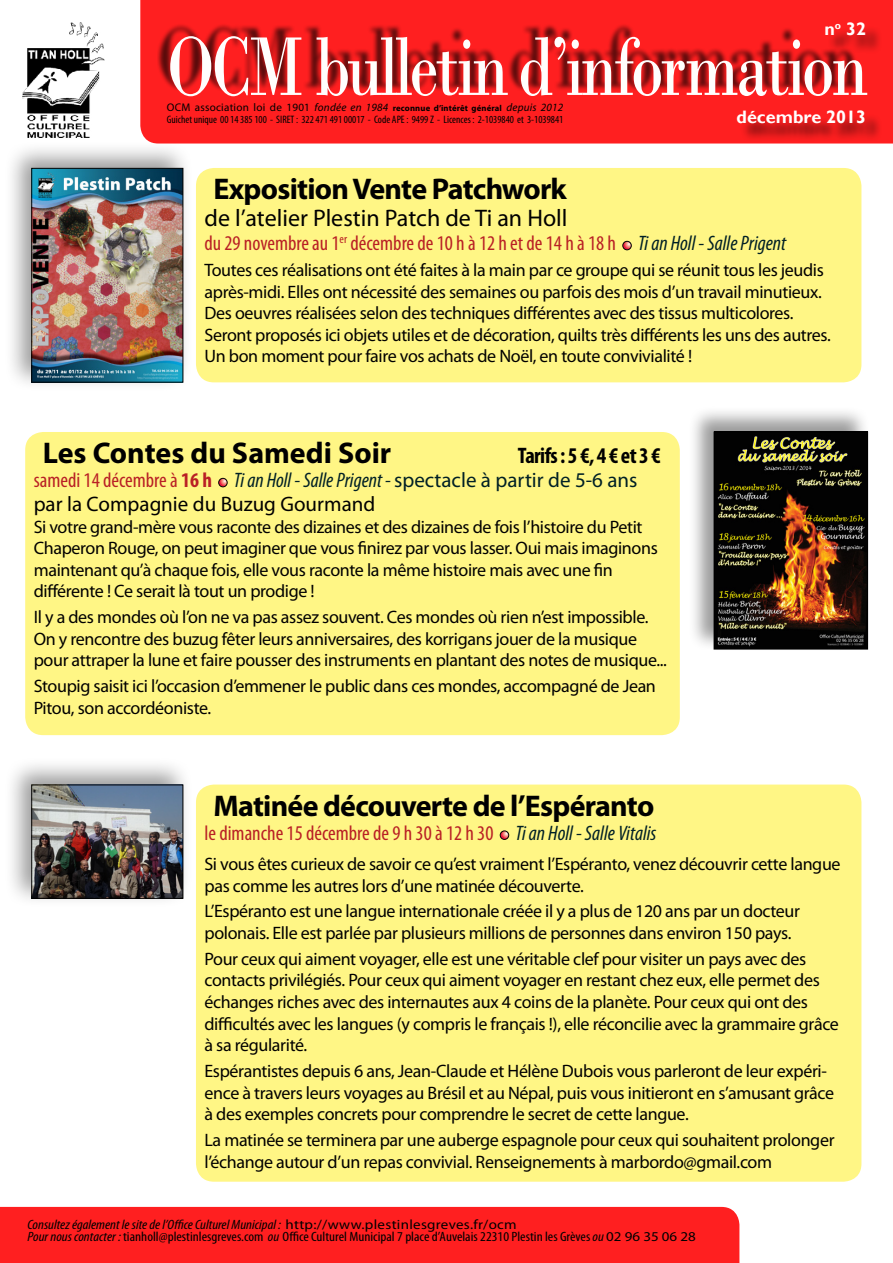
<style>
.page{position:relative;width:893px;height:1263px;background:#fff}
.page>*{position:absolute;margin:0;border:0;box-sizing:border-box;transform-origin:0 0}
.t1{font:87.75px "Bodoni";letter-spacing:-.05em;color:#fffefd;scale:.77 1}
.t2{font:700 30px "Myriad Pro";letter-spacing:-.025em;color:#000}
.t3{font:700 30px "Myriad Pro";color:#000}
.t4{font:24px "Myriad Pro";color:#000}
.t5{font:700 condensed 22.5px "Myriad Pro";letter-spacing:-.025em;color:#000}
.t6{font:condensed 21px "Myriad Pro";color:#b92025}
.t7{font:21px/24px "Myriad Pro";color:#000}
.t8{font:18px/21.6px "Myriad Pro";letter-spacing:-.02em;color:#000}
.t9{font:700 18px "Gill Sans";color:#fff}
.t10{font:condensed 13.5px/12.1px "Myriad Pro";color:#000;scale:1.11 1}
.t11{font:condensed 10.8px "Myriad Pro";color:#000}
.t12{font:700 8.7px "Myriad Pro";letter-spacing:.02em;color:#000}
.s1{font-weight:400;font-size:11.1px}
.s2{font-weight:400;font-style:italic;font-size:11.1px}
.s3{font-style:italic;color:#002025}
.s4{font-stretch:condensed;color:#b92025}
.s5{font-weight:700;font-stretch:condensed;color:#b92025}
.s6{font-style:italic;font-stretch:condensed;color:#002025}
.s7{color:#002025}
.s8{font-style:italic}
.s9{font-stretch:normal}
</style>
<div class="page">
<div style="left:140px;top:0;width:753px;height:144px;background:#ff1f20"></div>
<div style="left:157px;top:23px;width:706px;height:68px;background:#000;opacity:.65"></div>
<div style="left:0;top:1207px;width:739px;height:56px;background:#ff1f20"></div>
<img style="left:22px;top:22px;width:82px;height:116px">
<div style="left:828px;top:26px;width:55px;height:28px;background:#000;opacity:.6"></div>
<div style="left:740px;top:114px;width:143px;height:28px;background:#000;opacity:.6"></div>
<div style="left:196px;top:168px;width:665px;height:214px;background:#fff685;border-radius:18px"></div>
<svg style="left:623px;top:241px;width:8px;height:9px"></svg>
<div style="left:623px;top:241px;width:8px;height:9px;border:1px solid #000;border-radius:50%"></div>
<div style="left:4px;top:141px;width:189px;height:251px;background:#000;opacity:.4"></div>
<img style="left:34px;top:170px;width:147px;height:210px">
<div style="left:32px;top:168px;width:151px;height:214px;border:1px solid #000"></div>
<div style="left:688px;top:405px;width:182px;height:246px;background:#000;opacity:.4"></div>
<img style="left:716px;top:434px;width:150px;height:213px">
<div style="left:714px;top:432px;width:154px;height:217px;border:1px solid #000"></div>
<div style="left:25px;top:432px;width:655px;height:303px;background:#fff685;border-radius:18px"></div>
<svg style="left:219px;top:478px;width:8px;height:9px"></svg>
<div style="left:219px;top:478px;width:8px;height:9px;border:1px solid #000;border-radius:50%"></div>
<div style="left:196px;top:784px;width:665px;height:398px;background:#fff685;border-radius:18px"></div>
<svg style="left:500px;top:831px;width:9px;height:8px"></svg>
<div style="left:500px;top:831px;width:9px;height:8px;border:1px solid #000;border-radius:50%"></div>
<div style="left:4px;top:757px;width:189px;height:151px;background:#000;opacity:.4"></div>
<img style="left:34px;top:787px;width:147px;height:109px">
<div style="left:32px;top:785px;width:151px;height:113px;border:1px solid #000"></div>
<p class="t9" style="left:824px;top:18px;width:43px">n<sup>o</sup> 32</p>
<h1 class="t1" style="left:167px;top:14px;width:912px">OCM bulletin d’information</h1>
<p class="t12" style="left:167px;top:102px;width:398px"><span class="s1">OCM association loi de 1901</span> <span class="s2">fondée en 1984</span> reconnue d’intérêt général <span class="s2">depuis 2012</span></p>
<p class="t11" style="left:167px;top:114px;width:398px">Guichet unique 00 14 385 100 - SIRET : 322 471 491 00017 - Code APE : 9499 Z - Licences : 2-1039840 et 3-1039841</p>
<p class="t9" style="left:736px;top:106px;width:131px">décembre 2013</p>
<h2 class="t2" style="left:213px;top:169px;width:355px">Exposition Vente Patchwork</h2>
<h3 class="t4" style="left:204px;top:203px;width:365px">de l’atelier Plestin Patch de Ti an Holl</h3>
<p class="t6" style="left:204px;top:232px;width:583px">du 29 novembre au 1<sup>er</sup> décembre de 10 h à 12 h et de 14 h à 18 h <span class="s3">Ti an Holl - Salle Prigent</span></p>
<p class="t8" style="left:204px;top:259px;width:628px">Toutes ces réalisations ont été faites à la main par ce groupe qui se réunit tous les jeudis après-midi. Elles ont nécessité des semaines ou parfois des mois d’un travail minutieux.<br>Des oeuvres réalisées selon des techniques différentes avec des tissus multicolores.<br>Seront proposés ici objets utiles et de décoration, quilts très différents les uns des autres.<br>Un bon moment pour faire vos achats de Noël, en toute convivialité !</p>
<h2 class="t3" style="left:43px;top:433px;width:350px">Les Contes du Samedi Soir</h2>
<p class="t5" style="left:518px;top:443px;width:144px">Tarifs : 5 €, 4 € et 3 €</p>
<p class="t7" style="left:34px;top:468px;width:605px"><span class="s4">samedi 14 décembre à</span> <span class="s5">16 h</span> <span class="s6">Ti an Holl - Salle Prigent -</span> <span class="s7">spectacle à partir de 5-6 ans </span>par la Compagnie du Buzug Gourmand</p>
<p class="t8" style="left:34px;top:515px;width:626px">Si votre grand-mère vous raconte des dizaines et des dizaines de fois l’histoire du Petit Chaperon Rouge, on peut imaginer que vous finirez par vous lasser. Oui mais imaginons maintenant qu’à chaque fois, elle vous raconte la même histoire mais avec une fin différente ! Ce serait là tout un prodige !</p>
<p class="t8" style="left:34px;top:606px;width:635px">Il y a des mondes où l’on ne va pas assez souvent. Ces mondes où rien n’est impossible.<br>On y rencontre des buzug fêter leurs anniversaires, des korrigans jouer de la musique pour attraper la lune et faire pousser des instruments en plantant des notes de musique...</p>
<p class="t8" style="left:34px;top:675px;width:624px">Stoupig saisit ici l’occasion d’emmener le public dans ces mondes, accompagné de Jean<br>Pitou, son accordéoniste.</p>
<h2 class="t2" style="left:213px;top:786px;width:442px">Matinée découverte de l’Espéranto</h2>
<p class="t6" style="left:204px;top:821px;width:453px">le dimanche 15 décembre de 9 h 30 à 12 h 30 <span class="s3">Ti an Holl - Salle Vitalis</span></p>
<p class="t8" style="left:204px;top:853px;width:638px">Si vous êtes curieux de savoir ce qu’est vraiment l’Espéranto, venez découvrir cette langue pas comme les autres lors d’une matinée découverte.</p>
<p class="t8" style="left:204px;top:900px;width:597px">L’Espéranto est une langue internationale créée il y a plus de 120 ans par un docteur polonais. Elle est parlée par plusieurs millions de personnes dans environ 150 pays.</p>
<p class="t8" style="left:204px;top:948px;width:636px">Pour ceux qui aiment voyager, elle est une véritable clef pour visiter un pays avec des contacts privilégiés. Pour ceux qui aiment voyager en restant chez eux, elle permet des échanges riches avec des internautes aux 4 coins de la planète. Pour ceux qui ont des difficultés avec les langues (y compris le français !), elle réconcilie avec la grammaire grâce à sa régularité.</p>
<p class="t8" style="left:204px;top:1060px;width:631px">Espérantistes depuis 6 ans, Jean-Claude et Hélène Dubois vous parleront de leur expéri&shy;ence à travers leurs voyages au Brésil et au Népal, puis vous initieront en s’amusant grâce à des exemples concrets pour comprendre le secret de cette langue.</p>
<p class="t8" style="left:204px;top:1129px;width:632px">La matinée se terminera par une auberge espagnole pour ceux qui souhaitent prolonger l’échange autour d’un repas convivial. Renseignements à marbordo@gmail.com</p>
<p class="t10" style="left:28px;top:1218px;width:603px"><span class="s8">Consultez également le site de l’Office Culturel Municipal :</span> <span class="s9">http://www.plestinlesgreves.fr/ocm<br></span><span class="s8">Pour nous contacter :</span> tianholl@plestinlesgreves.com <span class="s8">ou</span> Office Culturel Municipal 7 place d’Auvelais 22310 Plestin les Grèves <span class="s8">ou</span> <span class="s9">02 96 35 06 28</span></p>
</div>
